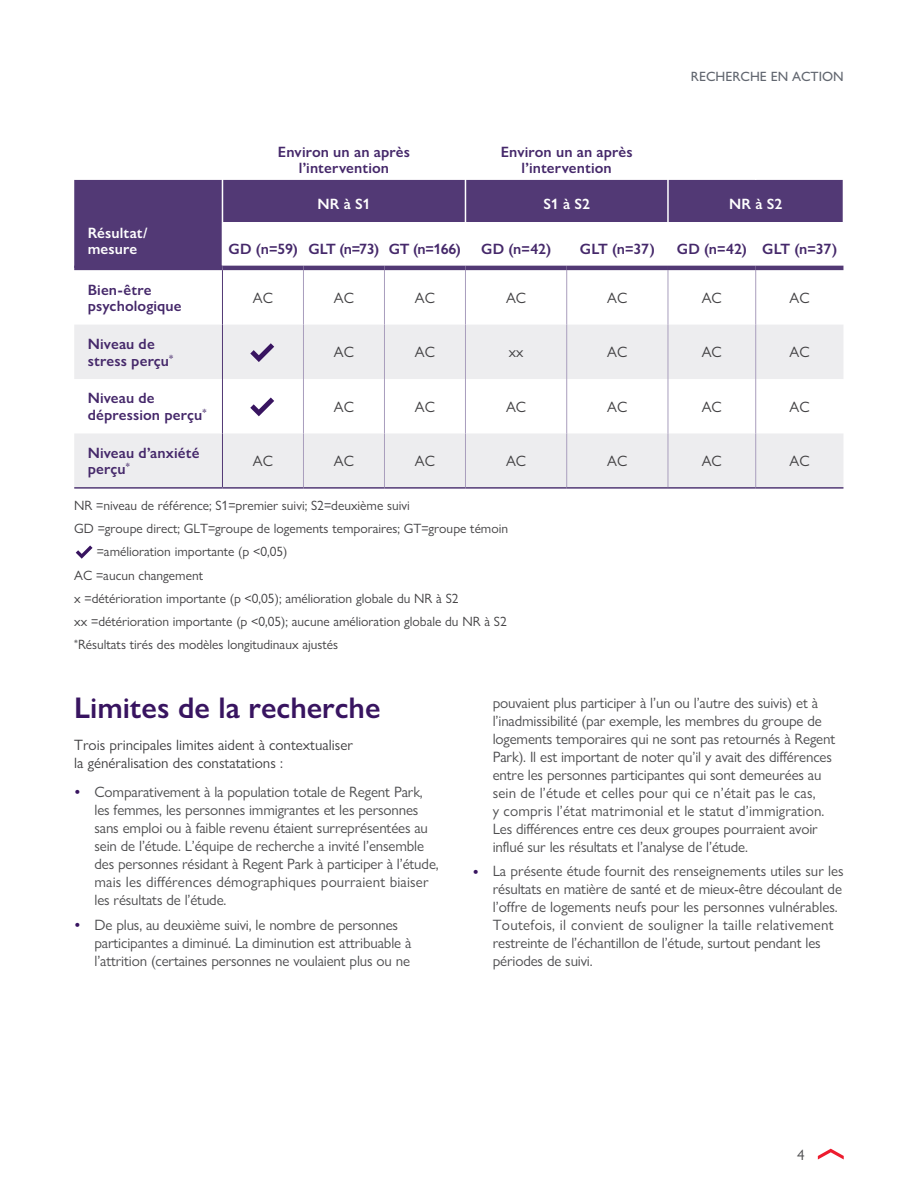
<style>
.page{position:relative;width:918px;height:1188px;background:#fff}
.page>*{position:absolute;margin:0;border:0;box-sizing:border-box;transform-origin:0 0}
.H3_Subhead{font:600 30px "Gill Sans Nova";color:#381460}
.t1{font:15px/18px "Gill Sans Nova";letter-spacing:-.01em;color:#4d4d4f}
.Table_RowHeader{font:600 15px/16.5px "Gill Sans Nova";letter-spacing:.01em;color:#45286a}
.P_Body{font:15px/18px "Gill Sans Nova";color:#414042}
.Table_Body_left{font:15px "Gill Sans Nova";color:#414042}
.t2{font:600 15px/16.5px "Gill Sans Nova";letter-spacing:.005em;color:#fff}
.Table_RowHeader-2{font:600 15px "Gill Sans Nova";letter-spacing:-.02em;color:#45286a}
.P_Body-2{font:13.5px "Gill Sans Nova";color:#414042}
.Table_RowHeader-3{font:13.5px "Gill Sans Nova";color:#414042}
.t3{font:500 13.5px "Gill Sans Nova";color:#626770}
.s1{font-size:18px;color:#381460}
.s2{font-size:15.15px}
</style>
<div class="page">
<svg style="left:818px;top:1149px;width:26px;height:11px"></svg>
<div style="left:74px;top:180px;width:769px;height:86px;background:#523975"></div>
<svg style="left:223px;top:222px;width:620px;height:44px"></svg>
<svg style="left:74px;top:325px;width:769px;height:162px;fill:#ededef"></svg>
<hr style="left:74px;top:487px;width:148px;height:2px;background:#523975">
<hr style="left:222px;top:487px;width:81px;height:2px;background:#523975">
<hr style="left:303px;top:487px;width:81px;height:2px;background:#523975">
<hr style="left:384px;top:487px;width:81px;height:2px;background:#523975">
<hr style="left:465px;top:487px;width:102px;height:2px;background:#523975">
<hr style="left:567px;top:487px;width:101px;height:2px;background:#523975">
<hr style="left:668px;top:487px;width:88px;height:2px;background:#523975">
<hr style="left:756px;top:487px;width:87px;height:2px;background:#523975">
<hr style="left:465px;top:180px;width:1px;height:42px;background:#fff">
<hr style="left:667px;top:180px;width:2px;height:42px;background:#fff">
<hr style="left:222px;top:180px;width:1px;height:42px;background:#fff">
<hr style="left:222px;top:222px;width:1px;height:44px;background:#fff">
<hr style="left:222px;top:270px;width:1px;height:55px;background:#523975">
<hr style="left:222px;top:325px;width:1px;height:54px;background:#523975">
<hr style="left:222px;top:379px;width:1px;height:54px;background:#523975">
<hr style="left:222px;top:433px;width:1px;height:54px;background:#523975">
<hr style="left:303px;top:270px;width:1px;height:55px;background:#a99ebd">
<hr style="left:384px;top:270px;width:1px;height:55px;background:#a99ebd">
<hr style="left:465px;top:270px;width:1px;height:55px;background:#a99ebd">
<hr style="left:566px;top:270px;width:1px;height:55px;background:#a99ebd">
<hr style="left:668px;top:270px;width:1px;height:55px;background:#a99ebd">
<hr style="left:755px;top:270px;width:1px;height:55px;background:#a99ebd">
<hr style="left:303px;top:325px;width:1px;height:54px;background:#a99ebd">
<hr style="left:384px;top:325px;width:1px;height:54px;background:#a99ebd">
<hr style="left:465px;top:325px;width:1px;height:54px;background:#a99ebd">
<hr style="left:566px;top:325px;width:1px;height:54px;background:#a99ebd">
<hr style="left:668px;top:325px;width:1px;height:54px;background:#a99ebd">
<hr style="left:755px;top:325px;width:1px;height:54px;background:#a99ebd">
<hr style="left:303px;top:379px;width:1px;height:54px;background:#a99ebd">
<hr style="left:384px;top:379px;width:1px;height:54px;background:#a99ebd">
<hr style="left:465px;top:379px;width:1px;height:54px;background:#a99ebd">
<hr style="left:566px;top:379px;width:1px;height:54px;background:#a99ebd">
<hr style="left:668px;top:379px;width:1px;height:54px;background:#a99ebd">
<hr style="left:755px;top:379px;width:1px;height:54px;background:#a99ebd">
<hr style="left:303px;top:433px;width:1px;height:54px;background:#a99ebd">
<hr style="left:384px;top:433px;width:1px;height:54px;background:#a99ebd">
<hr style="left:465px;top:433px;width:1px;height:54px;background:#a99ebd">
<hr style="left:566px;top:433px;width:1px;height:54px;background:#a99ebd">
<hr style="left:668px;top:433px;width:1px;height:54px;background:#a99ebd">
<hr style="left:755px;top:433px;width:1px;height:54px;background:#a99ebd">
<hr style="left:74px;top:266px;width:148px;height:4px;background:#523975">
<hr style="left:222px;top:266px;width:81px;height:4px;background:#523975">
<hr style="left:303px;top:266px;width:81px;height:4px;background:#523975">
<hr style="left:384px;top:266px;width:81px;height:4px;background:#523975">
<hr style="left:465px;top:266px;width:102px;height:4px;background:#523975">
<hr style="left:567px;top:266px;width:101px;height:4px;background:#523975">
<hr style="left:668px;top:266px;width:88px;height:4px;background:#523975">
<hr style="left:756px;top:266px;width:87px;height:4px;background:#523975">
<svg style="left:250px;top:343px;width:24px;height:19px"></svg>
<svg style="left:250px;top:398px;width:24px;height:18px"></svg>
<svg style="left:76px;top:545px;width:17px;height:14px"></svg>
<p class="t2" style="left:88px;top:224px;width:61px">Résultat/ mesure</p>
<p class="Table_RowHeader" style="left:278px;top:143px;width:133px;text-align:center">Environ un an après l’intervention</p>
<p class="Table_RowHeader" style="left:501px;top:143px;width:133px;text-align:center">Environ un an après l’intervention</p>
<p class="t3" style="left:691px;top:68px;width:154px">RECHERCHE EN ACTION</p>
<p class="t2" style="left:317px;top:195px;width:55px">NR à S1</p>
<p class="t2" style="left:543px;top:195px;width:48px">S1 à S2</p>
<p class="t2" style="left:729px;top:195px;width:55px">NR à S2</p>
<p class="Table_RowHeader-2" style="left:229px;top:240px;width:234px">GD (n=59) GLT (n=73) GT (n=166)</p>
<p class="Table_RowHeader" style="left:481px;top:241px;width:72px">GD (n=42)</p>
<p class="Table_RowHeader" style="left:580px;top:241px;width:77px">GLT (n=37)</p>
<p class="Table_RowHeader" style="left:677px;top:241px;width:162px">GD (n=42) GLT (n=37)</p>
<p class="Table_RowHeader" style="left:88px;top:281px;width:95px">Bien-être psychologique</p>
<p class="Table_Body_left" style="left:253px;top:289px;width:22px">AC</p>
<p class="Table_Body_left" style="left:334px;top:289px;width:22px">AC</p>
<p class="Table_Body_left" style="left:415px;top:289px;width:22px">AC</p>
<p class="Table_Body_left" style="left:506px;top:289px;width:22px">AC</p>
<p class="Table_Body_left" style="left:607px;top:289px;width:22px">AC</p>
<p class="Table_Body_left" style="left:702px;top:289px;width:22px">AC</p>
<p class="Table_Body_left" style="left:790px;top:289px;width:22px">AC</p>
<p class="Table_RowHeader" style="left:88px;top:336px;width:87px">Niveau de stress perçu<sup>*</sup></p>
<p class="Table_Body_left" style="left:334px;top:343px;width:22px">AC</p>
<p class="Table_Body_left" style="left:415px;top:343px;width:22px">AC</p>
<p class="Table_Body_left" style="left:509px;top:343px;width:16px">xx</p>
<p class="Table_Body_left" style="left:607px;top:343px;width:22px">AC</p>
<p class="Table_Body_left" style="left:702px;top:343px;width:22px">AC</p>
<p class="Table_Body_left" style="left:790px;top:343px;width:22px">AC</p>
<p class="Table_RowHeader" style="left:88px;top:390px;width:120px">Niveau de dépression perçu<sup>*</sup></p>
<p class="Table_Body_left" style="left:334px;top:397px;width:22px">AC</p>
<p class="Table_Body_left" style="left:415px;top:397px;width:22px">AC</p>
<p class="Table_Body_left" style="left:506px;top:397px;width:22px">AC</p>
<p class="Table_Body_left" style="left:607px;top:397px;width:22px">AC</p>
<p class="Table_Body_left" style="left:702px;top:397px;width:22px">AC</p>
<p class="Table_Body_left" style="left:790px;top:397px;width:22px">AC</p>
<p class="Table_RowHeader" style="left:88px;top:444px;width:113px">Niveau d’anxiété perçu<sup>*</sup></p>
<p class="Table_Body_left" style="left:253px;top:452px;width:22px">AC</p>
<p class="Table_Body_left" style="left:334px;top:452px;width:22px">AC</p>
<p class="Table_Body_left" style="left:415px;top:452px;width:22px">AC</p>
<p class="Table_Body_left" style="left:506px;top:452px;width:22px">AC</p>
<p class="Table_Body_left" style="left:607px;top:452px;width:22px">AC</p>
<p class="Table_Body_left" style="left:702px;top:452px;width:22px">AC</p>
<p class="Table_Body_left" style="left:790px;top:452px;width:22px">AC</p>
<p class="P_Body-2" style="left:74px;top:497px;width:337px">NR =niveau de référence; S1=premier suivi; S2=deuxième suivi</p>
<p class="P_Body-2" style="left:74px;top:520px;width:435px">GD =groupe direct; GLT=groupe de logements temporaires; GT=groupe témoin</p>
<p class="P_Body-2" style="left:97px;top:544px;width:192px">=amélioration importante (p &lt;0,05)</p>
<p class="P_Body-2" style="left:74px;top:567px;width:130px">AC =aucun changement</p>
<p class="P_Body-2" style="left:74px;top:590px;width:386px">x =détérioration importante (p &lt;0,05); amélioration globale du NR à S2</p>
<p class="P_Body-2" style="left:74px;top:613px;width:434px">xx =détérioration importante (p &lt;0,05); aucune amélioration globale du NR à S2</p>
<p class="Table_RowHeader-3" style="left:74px;top:637px;width:265px"><sup>*</sup>Résultats tirés des modèles longitudinaux ajustés</p>
<h3 class="H3_Subhead" style="left:74px;top:690px;width:308px">Limites de la recherche</h3>
<p class="P_Body" style="left:74px;top:736px;width:280px">Trois principales limites aident à contextualiser la généralisation des constatations :</p>
<p class="t1" style="left:95px;top:783px;width:346px;text-indent:-20px"><span class="s1">•</span> Comparativement à la population totale de <span class="s2">Regent Park</span>, les femmes, les personnes immigrantes et les personnes sans emploi ou à faible revenu étaient surreprésentées au sein de l’étude. L’équipe de recherche a invité l’ensemble des personnes résidant à <span class="s2">Regent Park</span> à participer à l’étude, mais les différences démographiques pourraient biaiser les résultats de l’étude.</p>
<p class="t1" style="left:94px;top:915px;width:318px;text-indent:-20px"><span class="s1">•</span> De plus, au deuxième suivi, le nombre de personnes participantes a diminué. La diminution est attribuable à l’attrition (certaines personnes ne voulaient plus ou ne</p>
<p class="t1" style="left:493px;top:693px;width:344px">pouvaient plus participer à l’un ou l’autre des suivis) et à l’inadmissibilité (par exemple, les membres du groupe de logements temporaires qui ne sont pas retournés à <span class="s2">Regent Park</span>). Il est important de noter qu’il y avait des différences entre les personnes participantes qui sont demeurées au sein de l’étude et celles pour qui ce n’était pas le cas,<br>y compris l’état matrimonial et le statut d’immigration.<br>Les différences entre ces deux groupes pourraient avoir influé sur les résultats et l’analyse de l’étude.</p>
<p class="t1" style="left:493px;top:862px;width:352px;text-indent:-20px"><span class="s1">•</span> La présente étude fournit des renseignements utiles sur les résultats en matière de santé et de mieux-être découlant de l’offre de logements neufs pour les personnes vulnérables.<br>Toutefois, il convient de souligner la taille relativement restreinte de l’échantillon de l’étude, surtout pendant les périodes de suivi.</p>
<p class="t1" style="left:797px;top:1145px;width:9px">4</p>
</div>
